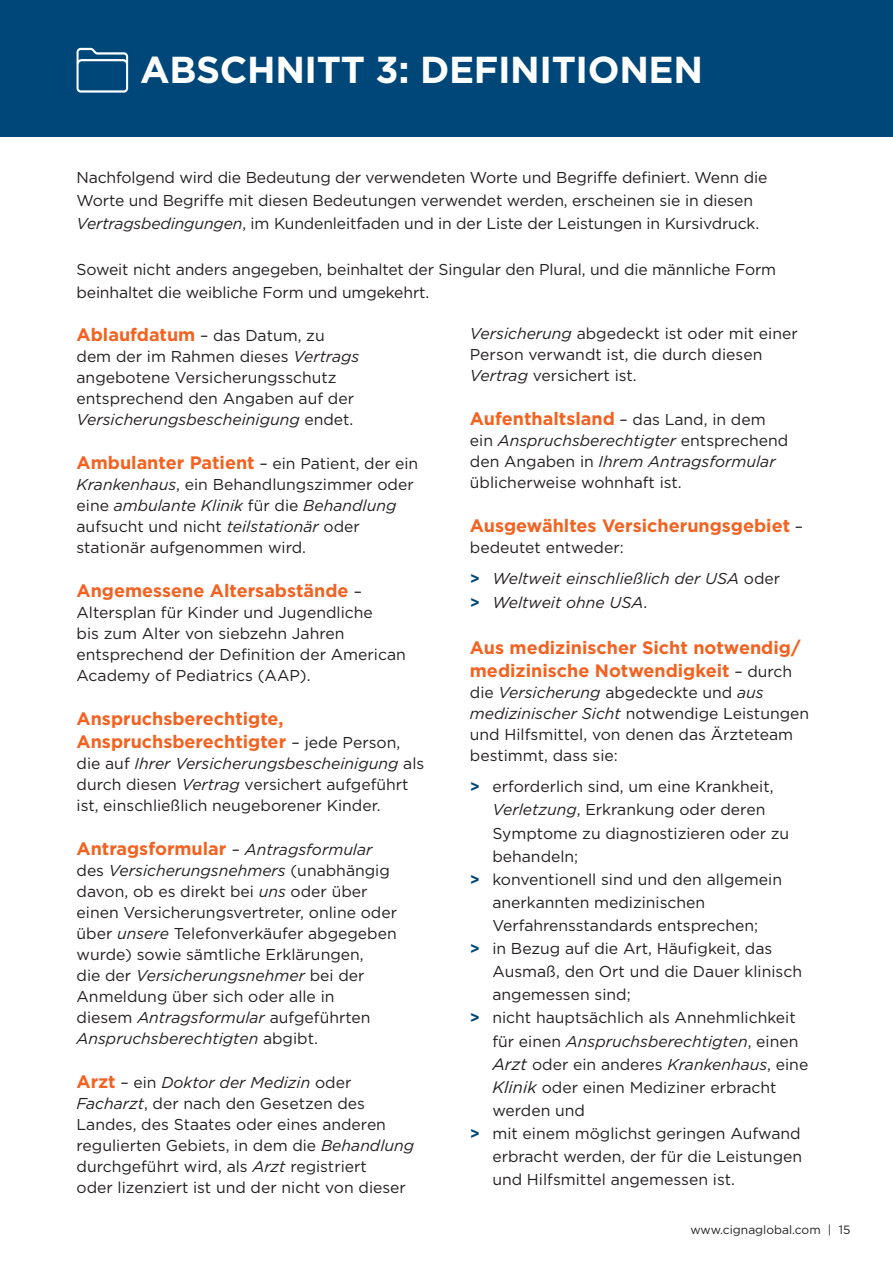
<style>
.page{position:relative;width:893px;height:1263px;background:#fff}
.page>*{position:absolute;margin:0;border:0;box-sizing:border-box;transform-origin:0 0}
.t1{font:700 37.5px "Gotham";letter-spacing:-.01em;color:#fff}
.t2{font:700 18px/23.1px "Gotham";color:#f26221}
.Body_Text{font:15.75px/21px "Gotham";color:#231f20}
.t3{font:italic 15.75px "Gotham";color:#231f20}
.t4{font:12px "Gotham";color:#231f20}
.s1{font-style:italic}
.s2{font-weight:700;font-size:18px;color:#f26221}
.s3{font-weight:400;font-size:15.75px;color:#231f20}
.s4{font-weight:400;font-style:italic;font-size:15.75px;color:#231f20}
.s5{font-weight:700;font-style:normal;color:#004779}
.s6{font-style:normal}
.s7{font-weight:700;color:#004779}
.s8{font-style:italic;font-size:16.5px}
</style>
<div class="page">
<div style="left:0;top:0;width:893px;height:136px;background:#004779"></div>
<svg style="left:77px;top:48px;width:51px;height:45px"></svg>
<p class="t1" style="left:140px;top:45px;width:564px">ABSCHNITT 3: DEFINITIONEN</p>
<p class="Body_Text" style="left:77px;top:165px;width:692px;line-height:23.1px">Nachfolgend wird die Bedeutung der verwendeten Worte und Begriffe definiert. Wenn die<br>Worte und Begriffe mit diesen Bedeutungen verwendet werden, erscheinen sie in diesen<br><span class="s1">Vertragsbedingungen</span>, im Kundenleitfaden und in der Liste der Leistungen in Kursivdruck.</p>
<p class="Body_Text" style="left:77px;top:258px;width:701px;line-height:23.1px">Soweit nicht anders angegeben, beinhaltet der Singular den Plural, und die männliche Form beinhaltet die weibliche Form und umgekehrt.</p>
<p class="Body_Text" style="left:77px;top:324px;width:284px"><span class="s2">Ablaufdatum</span> – das Datum, zu dem der im Rahmen dieses <span class="s1">Vertrags </span>angebotene Versicherungsschutz entsprechend den Angaben auf der <span class="s1">Versicherungsbescheinigung</span> endet.</p>
<p class="Body_Text" style="left:77px;top:452px;width:343px"><span class="s2">Ambulanter Patient</span> – ein Patient, der ein <span class="s1">Krankenhaus</span>, ein Behandlungszimmer oder eine <span class="s1">ambulante Klinik</span> für die <span class="s1">Behandlung </span>aufsucht und nicht <span class="s1">teilstationär</span> oder stationär aufgenommen wird.</p>
<p class="t2" style="left:77px;top:579px;width:287px">Angemessene Altersabstände <span class="s3">–</span></p>
<p class="Body_Text" style="left:77px;top:601px;width:331px">Altersplan für Kinder und Jugendliche<br>bis zum Alter von siebzehn Jahren entsprechend der Definition der American Academy of Pediatrics (AAP).</p>
<p class="t2" style="left:77px;top:707px;width:325px">Anspruchsberechtigte,<br>Anspruchsberechtigter <span class="s3">– jede Person,</span></p>
<p class="Body_Text" style="left:77px;top:752px;width:349px">die auf <span class="s1">Ihrer Versicherungsbescheinigung</span> als durch diesen <span class="s1">Vertrag</span> versichert aufgeführt ist, einschließlich neugeborener Kinder.</p>
<p class="t2" style="left:77px;top:837px;width:297px">Antragsformular <span class="s3">–</span> <span class="s4">Antragsformular</span></p>
<p class="Body_Text" style="left:77px;top:859px;width:322px">des <span class="s1">Versicherungsnehmers</span> (unabhängig davon, ob es direkt bei <span class="s1">uns</span> oder über einen Versicherungsvertreter, online oder über <span class="s1">unsere</span> Telefonverkäufer abgegeben wurde) sowie sämtliche Erklärungen,<br>die der <span class="s1">Versicherungsnehmer</span> bei der Anmeldung über sich oder alle in<br>diesem <span class="s1">Antragsformular</span> aufgeführten <span class="s1">Anspruchsberechtigten</span> abgibt.</p>
<p class="Body_Text" style="left:77px;top:1071px;width:339px"><span class="s2">Arzt</span> – ein <span class="s1">Doktor der Medizin</span> oder <span class="s1">Facharzt</span>, der nach den Gesetzen des Landes, des Staates oder eines anderen regulierten Gebiets, in dem die <span class="s1">Behandlung </span>durchgeführt wird, als <span class="s1">Arzt</span> registriert<br>oder lizenziert ist und der nicht von dieser</p>
<p class="Body_Text" style="left:470px;top:322px;width:329px"><span class="s1">Versicherung</span> abgedeckt ist oder mit einer<br>Person verwandt ist, die durch diesen<br><span class="s1">Vertrag</span> versichert ist.</p>
<p class="t2" style="left:470px;top:407px;width:297px">Aufenthaltsland <span class="s3">– das Land, in dem</span></p>
<p class="Body_Text" style="left:470px;top:429px;width:320px">ein <span class="s1">Anspruchsberechtigter</span> entsprechend den Angaben in <span class="s1">Ihrem Antragsformular </span>üblicherweise wohnhaft ist.</p>
<p class="t2" style="left:470px;top:514px;width:335px">Ausgewähltes Versicherungsgebiet <span class="s3">–</span></p>
<p class="Body_Text" style="left:470px;top:536px;width:155px">bedeutet entweder:</p>
<p class="t3" style="left:470px;top:569px;width:312px"><span class="s5">&gt;</span> Weltweit einschließlich der USA <span class="s6">oder</span></p>
<p class="t3" style="left:470px;top:592px;width:179px"><span class="s5">&gt;</span> Weltweit ohne USA<span class="s6">.</span></p>
<p class="t2" style="left:470px;top:636px;width:332px">Aus medizinischer Sicht notwendig/ medizinische Notwendigkeit <span class="s3">– durch</span></p>
<p class="Body_Text" style="left:470px;top:681px;width:341px">die <span class="s1">Versicherung</span> abgedeckte und <span class="s1">aus medizinischer Sicht</span> notwendige Leistungen und Hilfsmittel, von denen das Ärzteteam bestimmt, dass sie:</p>
<p class="Body_Text" style="left:492px;top:775px;width:298px;line-height:23.1px;text-indent:-22px"><span class="s7">&gt;</span> erforderlich sind, um eine Krankheit,<br><span class="s1">Verletzung</span>, Erkrankung oder deren<br>Symptome zu diagnostizieren oder zu behandeln;</p>
<p class="Body_Text" style="left:492px;top:867px;width:291px;line-height:23.1px;text-indent:-22px"><span class="s7">&gt;</span> konventionell sind und den allgemein anerkannten medizinischen<br>Verfahrensstandards entsprechen;</p>
<p class="Body_Text" style="left:492px;top:937px;width:311px;line-height:23.1px;text-indent:-22px"><span class="s7">&gt;</span> in Bezug auf die Art, Häufigkeit, das<br>Ausmaß, den Ort und die Dauer klinisch angemessen sind;</p>
<p class="Body_Text" style="left:492px;top:1006px;width:317px;line-height:23.1px;text-indent:-22px"><span class="s7">&gt;</span> nicht hauptsächlich als Annehmlichkeit für einen <span class="s1">Anspruchsberechtigten</span>, einen <span class="s8">Arzt</span> oder ein anderes <span class="s1">Krankenhaus</span>, eine <span class="s8">Klinik</span> oder einen Mediziner erbracht werden und</p>
<p class="Body_Text" style="left:492px;top:1121px;width:311px;line-height:23.1px;text-align:justify;text-indent:-22px"><span class="s7">&gt;</span> mit einem möglichst geringen Aufwand erbracht werden, der für die Leistungen und Hilfsmittel angemessen ist.</p>
<p class="t4" style="left:690px;top:1222px;width:162px">www.cignaglobal.com | 15</p>
</div>
